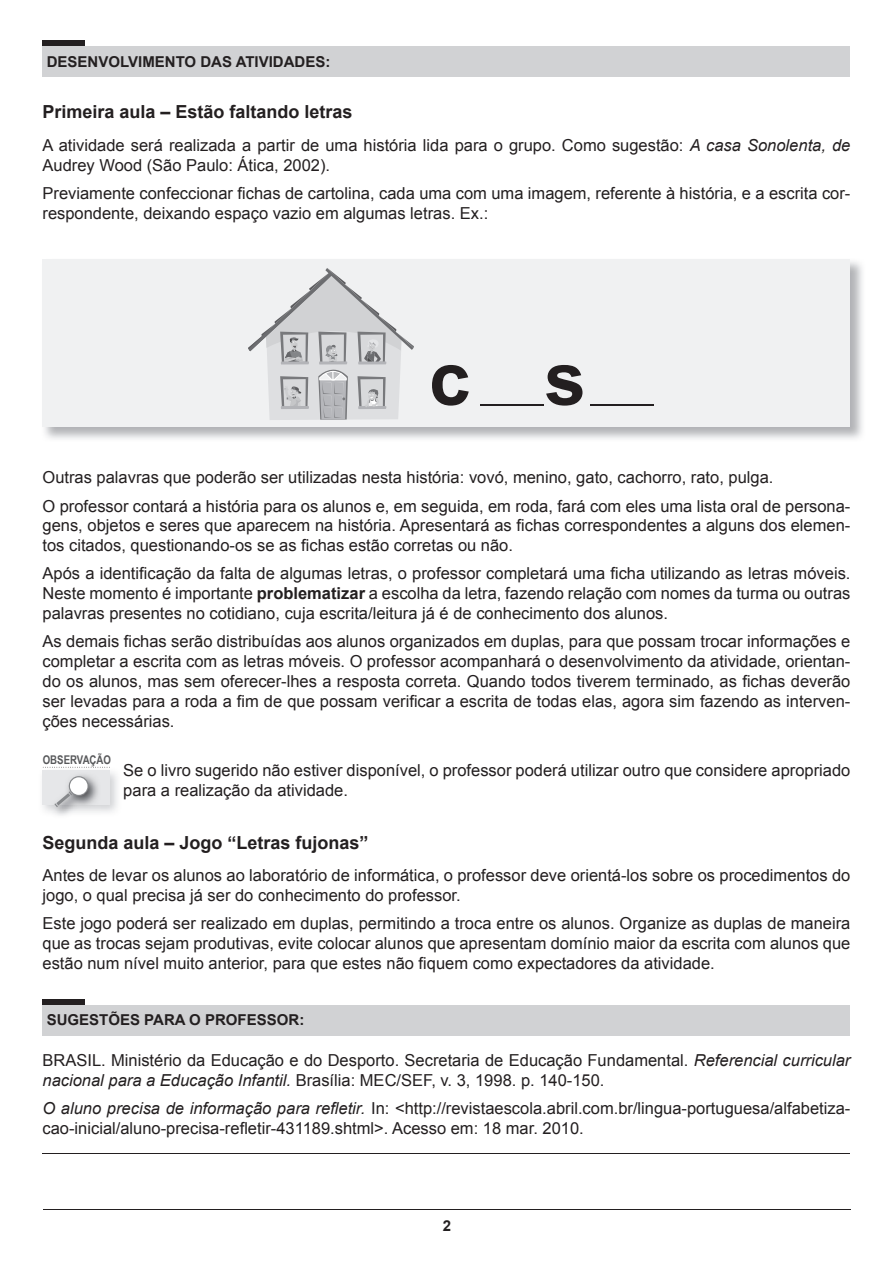
<style>
.page{position:relative;width:893px;height:1263px;background:#fff}
.page>*{position:absolute;margin:0;border:0;box-sizing:border-box;transform-origin:0 0}
.t1{font:700 75px "Arial";color:#231f20}
.t2{font:700 18px "Arial";color:#231f20}
.t3{font:16.5px/19.8px "Arial";color:#231f20}
.t4{font:700 15px "Arial";color:#231f20}
.t5{font:700 12px "Arial Narrow";color:#57585a}
.s1{font-style:italic}
.s2{font-weight:700}
</style>
<div class="page">
<hr style="left:43px;top:1209px;width:808px;height:1px;background:#231f20">
<div style="left:43px;top:41px;width:42px;height:6px;background:#231f20"></div>
<div style="left:43px;top:47px;width:807px;height:30px;background:#d1d2d4"></div>
<div style="left:43px;top:999px;width:42px;height:6px;background:#231f20"></div>
<div style="left:43px;top:1005px;width:807px;height:30px;background:#d1d2d4"></div>
<hr style="left:43px;top:1153px;width:807px;height:1px;background:#231f20">
<div style="left:43px;top:259px;width:807px;height:168px;background:#f0f1f2"></div>
<div style="left:43px;top:770px;width:67px;height:35px;background:#e6e7e9"></div>
<svg style="left:43px;top:767px;width:67px;height:1px"></svg>
<img style="left:51px;top:775px;width:49px;height:42px">
<svg style="left:69px;top:776px;width:20px;height:20px"></svg>
<div style="left:70px;top:777px;width:18px;height:18px;background:#fff;border-radius:50%"></div>
<svg style="left:54px;top:791px;width:18px;height:16px"></svg>
<hr style="left:480px;top:405px;width:64px;height:1px;background:#231f20">
<hr style="left:590px;top:405px;width:63px;height:1px;background:#231f20">
<svg style="left:248px;top:268px;width:166px;height:152px"></svg>
<p class="t4" style="left:47px;top:52px;width:285px">DESENVOLVIMENTO DAS ATIVIDADES:</p>
<p class="t2" style="left:43px;top:100px;width:312px">Primeira aula – Estão faltando letras</p>
<p class="t3" style="left:43px;top:135px;width:809px">A atividade será realizada a partir de uma história lida para o grupo. Como sugestão: <span class="s1">A casa Sonolenta, de<br></span>Audrey Wood (São Paulo: Ática, 2002).</p>
<p class="t3" style="left:43px;top:183px;width:809px">Previamente confeccionar fichas de cartolina, cada uma com uma imagem, referente à história, e a escrita cor&shy;respondente, deixando espaço vazio em algumas letras. Ex.:</p>
<h1 class="t1" style="left:429px;top:329px;width:159px">c s</h1>
<p class="t3" style="left:43px;top:463px;width:809px;line-height:28.3px">Outras palavras que poderão ser utilizadas nesta história: vovó, menino, gato, cachorro, rato, pulga.<br>O professor contará a história para os alunos e, em seguida, em roda, fará com eles uma lista oral de persona-</p>
<p class="t3" style="left:43px;top:516px;width:809px">gens, objetos e seres que aparecem na história. Apresentará as fichas correspondentes a alguns dos elemen&shy;tos citados, questionando-os se as fichas estão corretas ou não.</p>
<p class="t3" style="left:43px;top:564px;width:809px;text-align:justify">Após a identificação da falta de algumas letras, o professor completará uma ficha utilizando as letras móveis.<br>Neste momento é importante <span class="s2">problematizar</span> a escolha da letra, fazendo relação com nomes da turma ou outras palavras presentes no cotidiano, cuja escrita/leitura já é de conhecimento dos alunos.</p>
<p class="t3" style="left:43px;top:632px;width:809px;text-align:justify">As demais fichas serão distribuídas aos alunos organizados em duplas, para que possam trocar informações e completar a escrita com as letras móveis. O professor acompanhará o desenvolvimento da atividade, orientan&shy;do os alunos, mas sem oferecer-lhes a resposta correta. Quando todos tiverem terminado, as fichas deverão ser levadas para a roda a fim de que possam verificar a escrita de todas elas, agora sim fazendo as interven&shy;ções necessárias.</p>
<p class="t5" style="left:43px;top:751px;width:70px">OBSERVAÇÃO</p>
<p class="t3" style="left:123px;top:760px;width:729px">Se o livro sugerido não estiver disponível, o professor poderá utilizar outro que considere apropriado para a realização da atividade.</p>
<p class="t2" style="left:43px;top:830px;width:328px">Segunda aula – Jogo “Letras fujonas”</p>
<p class="t3" style="left:43px;top:866px;width:809px">Antes de levar os alunos ao laboratório de informática, o professor deve orientá-los sobre os procedimentos do jogo, o qual precisa já ser do conhecimento do professor.</p>
<p class="t3" style="left:43px;top:914px;width:809px;text-align:justify">Este jogo poderá ser realizado em duplas, permitindo a troca entre os alunos. Organize as duplas de maneira que as trocas sejam produtivas, evite colocar alunos que apresentam domínio maior da escrita com alunos que estão num nível muito anterior, para que estes não fiquem como expectadores da atividade.</p>
<p class="t4" style="left:47px;top:1010px;width:259px">SUGESTÕES PARA O PROFESSOR:</p>
<p class="t3" style="left:43px;top:1051px;width:809px">BRASIL. Ministério da Educação e do Desporto. Secretaria de Educação Fundamental. <span class="s1">Referencial curricular nacional para a Educação Infantil.</span> Brasília: MEC/SEF, v. 3, 1998. p. 140-150.</p>
<p class="t3" style="left:43px;top:1099px;width:809px"><span class="s1">O aluno precisa de informação para refletir.</span> In: &lt;http://revistaescola.abril.com.br/lingua-portuguesa/alfabetiza&shy;cao-inicial/aluno-precisa-refletir-431189.shtml&gt;. Acesso em: 18 mar. 2010.</p>
<p class="t4" style="left:443px;top:1216px;width:10px">2</p>
</div>
